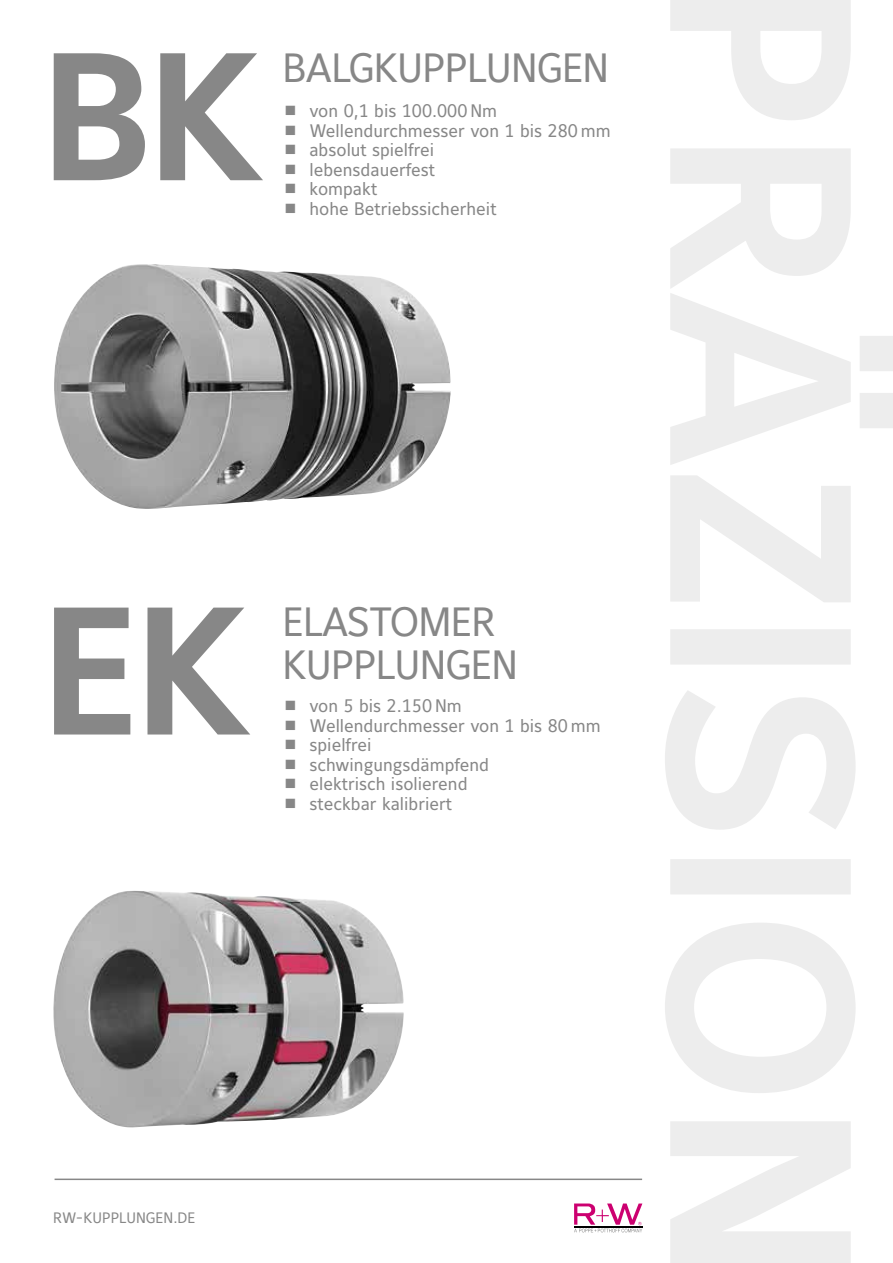
<style>
.page{position:relative;width:893px;height:1263px;background:#fff}
.page>*{position:absolute;margin:0;border:0;box-sizing:border-box;transform-origin:0 0}
.t1{font:180px "Maurea Bold Lf";color:#878787}
.t2{font:40.5px/43.5px "Maurea Regular Tf";letter-spacing:-.02em;color:#878787}
.t3{font:18px/19.5px "Maurea Regular Tf";color:#878787}
.t4{font:15px "Maurea Regular Lf";color:#878787}
</style>
<div class="page">
<svg style="left:574px;top:1203px;width:68px;height:29px"></svg>
<svg style="left:665px;top:0;width:228px;height:1263px"></svg>
<img style="left:54px;top:264px;width:397px;height:245px">
<img style="left:53px;top:891px;width:351px;height:237px">
<hr style="left:55px;top:1178px;width:587px;height:2px;background:#878787">
<h1 class="t1" style="left:41px;top:17px;width:224px">BK</h1>
<h2 class="t2" style="left:282px;top:48px;width:328px">BALGKUPPLUNGEN</h2>
<p class="t3" style="left:309px;top:102px;width:303px">von 0,1 bis 100.000 Nm<br>Wellendurchmesser von 1 bis 280 mm absolut spielfrei<br>lebensdauerfest<br>kompakt<br>hohe Betriebssicherheit</p>
<h1 class="t1" style="left:41px;top:572px;width:211px">EK</h1>
<h2 class="t2" style="left:282px;top:602px;width:237px">ELASTOMER<br>KUPPLUNGEN</h2>
<p class="t3" style="left:309px;top:697px;width:293px">von 5 bis 2.150 Nm<br>Wellendurchmesser von 1 bis 80 mm spielfrei<br>schwingungsdämpfend<br>elektrisch isolierend<br>steckbar kalibriert</p>
<p class="t4" style="left:53px;top:1209px;width:144px">RW-KUPPLUNGEN.DE</p>
</div>
